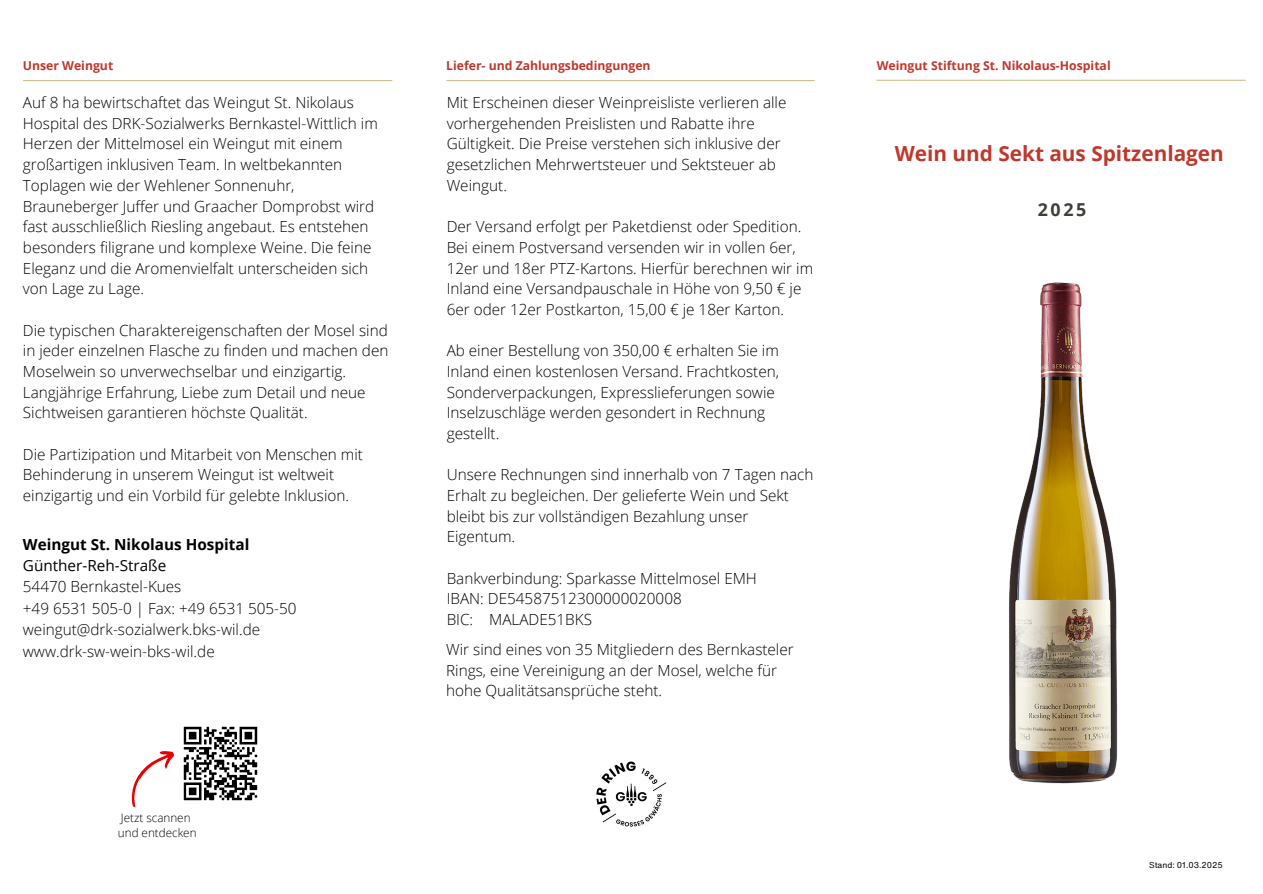
<style>
.page{position:relative;width:1263px;height:894px;background:#fff}
.page>*{position:absolute;margin:0;border:0;box-sizing:border-box;transform-origin:0 0}
.t1{font:700 20.85px "Open Sans";color:#bf382d}
.t2{font:700 17.85px "Open Sans";color:#423d38}
.t3{font:300 15.3px/20.7px "Open Sans";color:#000}
.t4{font:700 12.3px "Open Sans";color:#bf382d}
.t5{font:300 11.7px/15.6px "Open Sans";color:#000}
.t6{font:8.4px "Helvetica Now Text";color:#000}
.s1{font-weight:700}
.s2{font-weight:400}
</style>
<div class="page">
<img style="left:1009px;top:282px;width:109px;height:502px">
<hr style="left:877px;top:80px;width:368px;height:1px;background:#d4be8d">
<hr style="left:23px;top:80px;width:369px;height:1px;background:#d4be8d">
<img style="left:589px;top:751px;width:85px;height:85px;border-radius:50%">
<hr style="left:447px;top:80px;width:367px;height:1px;background:#d4be8d">
<img style="left:183px;top:726px;width:75px;height:75px">
<svg style="left:131px;top:751px;width:43px;height:56px"></svg>
<p class="t4" style="left:23px;top:56px;width:92px">Unser Weingut</p>
<h3 class="t3" style="left:23px;top:92px;width:356px">Auf 8 ha bewirtschaftet das Weingut St. Nikolaus Hospital des DRK-Sozialwerks Bernkastel-Wittlich im Herzen der Mittelmosel ein Weingut mit einem großartigen inklusiven Team. In weltbekannten Toplagen wie der Wehlener Sonnenuhr, Brauneberger Juffer und Graacher Domprobst wird fast ausschließlich Riesling angebaut. Es entstehen besonders filigrane und komplexe Weine. Die feine Eleganz und die Aromenvielfalt unterscheiden sich von Lage zu Lage.</h3>
<h3 class="t3" style="left:23px;top:319px;width:367px">Die typischen Charaktereigenschaften der Mosel sind in jeder einzelnen Flasche zu finden und machen den Moselwein so unverwechselbar und einzigartig.<br>Langjährige Erfahrung, Liebe zum Detail und neue Sichtweisen garantieren höchste Qualität.</h3>
<h3 class="t3" style="left:23px;top:443px;width:341px">Die Partizipation und Mitarbeit von Menschen mit<br>Behinderung in unserem Weingut ist weltweit einzigartig und ein Vorbild für gelebte Inklusion.</h3>
<p class="t3" style="left:23px;top:533px;width:275px;line-height:21.3px"><span class="s1">Weingut St. Nikolaus Hospital<br></span><span class="s2">Günther-Reh-Straße<br></span>54470 Bernkastel-Kues<br>+49 6531 505-0 | Fax: +49 6531 505-50 weingut@drk-sozialwerk.bks-wil.de www.drk-sw-wein-bks-wil.de</p>
<h3 class="t5" style="left:118px;top:809px;width:80px">Jetzt scannen und entdecken</h3>
<h3 class="t4" style="left:446px;top:56px;width:206px">Liefer- und Zahlungsbedingungen</h3>
<h4 class="t3" style="left:447px;top:92px;width:341px">Mit Erscheinen dieser Weinpreisliste verlieren alle vorhergehenden Preislisten und Rabatte ihre Gültigkeit. Die Preise verstehen sich inklusive der gesetzlichen Mehrwertsteuer und Sektsteuer ab Weingut.</h4>
<p class="t3" style="left:447px;top:216px;width:368px">Der Versand erfolgt per Paketdienst oder Spedition.<br>Bei einem Postversand versenden wir in vollen 6er, 12er und 18er PTZ-Kartons. Hierfür berechnen wir im Inland eine Versandpauschale in Höhe von 9,50 € je 6er oder 12er Postkarton, 15,00 € je 18er Karton.</p>
<h3 class="t3" style="left:447px;top:340px;width:334px">Ab einer Bestellung von 350,00 € erhalten Sie im Inland einen kostenlosen Versand. Frachtkosten, Sonderverpackungen, Expresslieferungen sowie Inselzuschläge werden gesondert in Rechnung gestellt.</h3>
<h3 class="t3" style="left:447px;top:464px;width:368px">Unsere Rechnungen sind innerhalb von 7 Tagen nach Erhalt zu begleichen. Der gelieferte Wein und Sekt bleibt bis zur vollständigen Bezahlung unser Eigentum.</h3>
<h3 class="t3" style="left:447px;top:567px;width:312px">Bankverbindung: Sparkasse Mittelmosel EMH<br>IBAN: DE54587512300000020008<br>BIC: MALADE51BKS</h3>
<h3 class="t3" style="left:446px;top:638px;width:349px">Wir sind eines von 35 Mitgliedern des Bernkasteler<br>Rings, eine Vereinigung an der Mosel, welche für hohe Qualitätsansprüche steht.</h3>
<h3 class="t4" style="left:877px;top:56px;width:235px">Weingut Stiftung St. Nikolaus-Hospital</h3>
<p class="t1" style="left:895px;top:139px;width:331px">Wein und Sekt aus Spitzenlagen</p>
<h4 class="t2" style="left:1038px;top:197px;width:50px">2025</h4>
<p class="t6" style="left:1149px;top:858px;width:75px">Stand: 01.03.2025</p>
</div>
